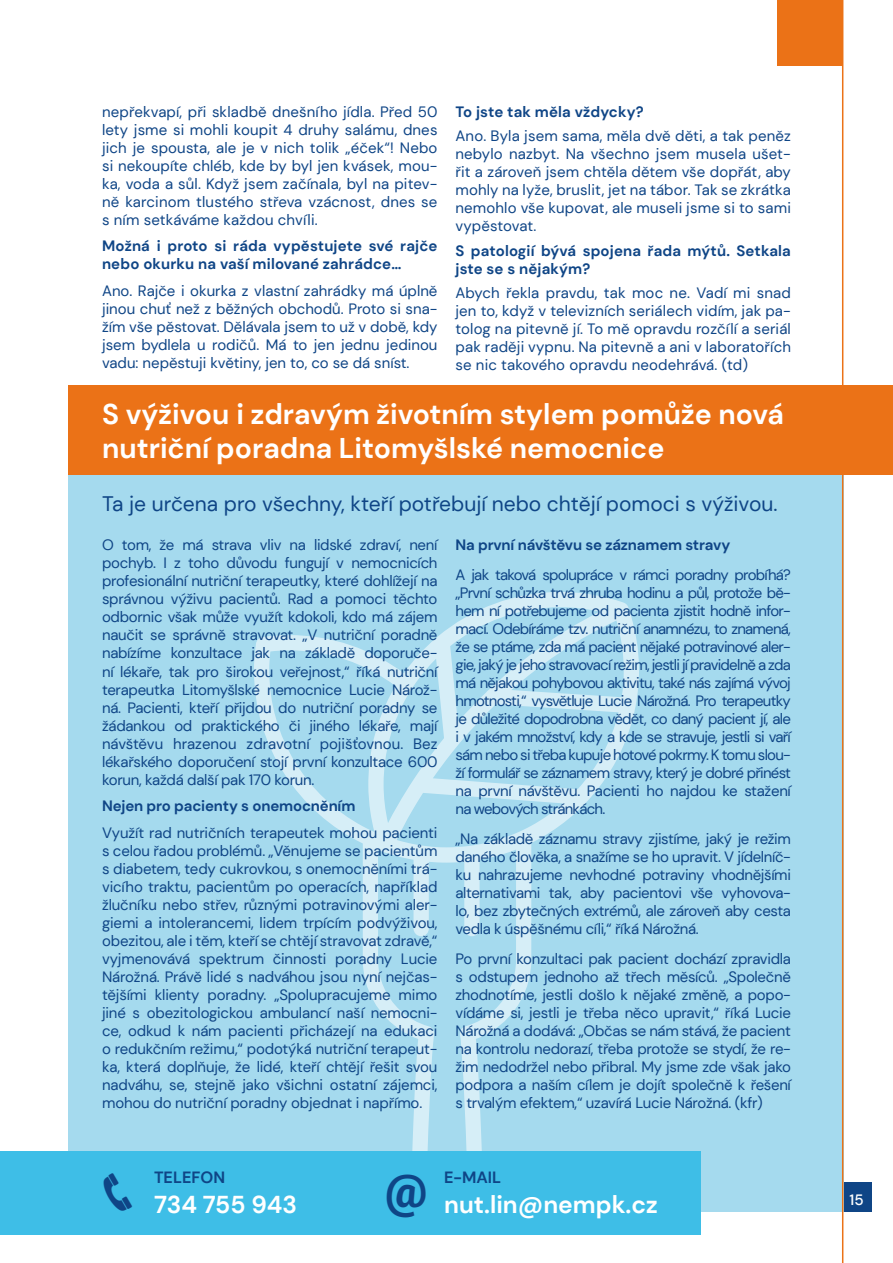
<style>
.page{position:relative;width:893px;height:1263px;background:#fff}
.page>*{position:absolute;margin:0;border:0;box-sizing:border-box;transform-origin:0 0}
.t1{font:700 28.5px/34.2px "DM Sans";color:#fff}
.t2{font:700 24.45px "DM Sans";color:#fff}
.t3{font:21px "DM Sans";color:#0f4586}
.t4{font:700 16.35px "DM Sans";color:#0f4586}
.t5{font:15px/18px "DM Sans";letter-spacing:-.015em;color:#0f4586;text-align:justify}
.t6{font:700 15px/18px "DM Sans";letter-spacing:.01em;color:#0f4586}
.t7{font:700 15px "DM Sans";letter-spacing:-.01em;color:#0f4586}
.t8{font:500 15px "DM Sans";color:#fff}
</style>
<div class="page">
<div style="left:842px;top:1182px;width:30px;height:30px;background:#0f4586"></div>
<div style="left:68px;top:389px;width:775px;height:823px;background:#a5daee"></div>
<div style="left:68px;top:386px;width:825px;height:89px;background:#eb7217"></div>
<svg style="left:254px;top:592px;width:385px;height:559px"></svg>
<hr style="left:842px;top:0;width:1px;height:1263px;background:#eb7217">
<div style="left:778px;top:0;width:64px;height:65px;background:#eb7217"></div>
<div style="left:0;top:1151px;width:700px;height:84px;background:#3ebee7"></div>
<p class="t5" style="left:102px;top:103px;width:337px">nepřekvapí, při skladbě dnešního jídla. Před 50 lety jsme si mohli koupit 4 druhy salámu, dnes jich je spousta, ale je v nich tolik „éček“! Nebo si nekoupíte chléb, kde by byl jen kvásek, mou&shy;ka, voda a sůl. Když jsem začínala, byl na pitev&shy;ně karcinom tlustého střeva vzácnost, dnes se s ním setkáváme každou chvíli.</p>
<p class="t6" style="left:102px;top:237px;width:337px">Možná i proto si ráda vypěstujete své rajče nebo okurku na vaší milované zahrádce…</p>
<p class="t5" style="left:102px;top:282px;width:337px">Ano. Rajče i okurka z vlastní zahrádky má úplně jinou chuť než z běžných obchodů. Proto si sna&shy;žím vše pěstovat. Dělávala jsem to už v době, kdy jsem bydlela u rodičů. Má to jen jednu jedinou vadu: nepěstuji květiny, jen to, co se dá sníst.</p>
<p class="t6" style="left:455px;top:103px;width:190px">To jste tak měla vždycky?</p>
<p class="t5" style="left:455px;top:127px;width:337px">Ano. Byla jsem sama, měla dvě děti, a tak peněz nebylo nazbyt. Na všechno jsem musela ušet&shy;řit a zároveň jsem chtěla dětem vše dopřát, aby mohly na lyže, bruslit, jet na tábor. Tak se zkrátka nemohlo vše kupovat, ale museli jsme si to sami vypěstovat.</p>
<p class="t6" style="left:455px;top:241px;width:337px">S patologií bývá spojena řada mýtů. Setkala jste se s nějakým?</p>
<p class="t5" style="left:455px;top:284px;width:337px">Abych řekla pravdu, tak moc ne. Vadí mi snad jen to, když v televizních seriálech vidím, jak pa&shy;tolog na pitevně jí. To mě opravdu rozčílí a seriál pak raději vypnu. Na pitevně a ani v laboratořích se nic takového opravdu neodehrává. (td)</p>
<h1 class="t1" style="left:102px;top:397px;width:683px">S výživou i zdravým životním stylem pomůže nová nutriční poradna Litomyšlské nemocnice</h1>
<h3 class="t3" style="left:102px;top:490px;width:677px">Ta je určena pro všechny, kteří potřebují nebo chtějí pomoci s výživou.</h3>
<p class="t5" style="left:102px;top:536px;width:337px">O tom, že má strava vliv na lidské zdraví, není pochyb. I z toho důvodu fungují v nemocnicích profesionální nutriční terapeutky, které dohlížejí na správnou výživu pacientů. Rad a pomoci těchto odbornic však může využít kdokoli, kdo má zájem naučit se správně stravovat. „V nutriční poradně nabízíme konzultace jak na základě doporuče&shy;ní lékaře, tak pro širokou veřejnost,“ říká nutriční terapeutka Litomyšlské nemocnice Lucie Nárož&shy;ná. Pacienti, kteří přijdou do nutriční poradny se žádankou od praktického či jiného lékaře, mají návštěvu hrazenou zdravotní pojišťovnou. Bez lékařského doporučení stojí první konzultace 600 korun, každá další pak 170 korun.</p>
<p class="t7" style="left:102px;top:796px;width:255px">Nejen pro pacienty s onemocněním</p>
<p class="t5" style="left:102px;top:823px;width:337px">Využít rad nutričních terapeutek mohou pacienti s celou řadou problémů. „Věnujeme se pacientům s diabetem, tedy cukrovkou, s onemocněními trá&shy;vicího traktu, pacientům po operacích, například žlučníku nebo střev, různými potravinovými aler&shy;giemi a intolerancemi, lidem trpícím podvýživou, obezitou, ale i těm, kteří se chtějí stravovat zdravě,“ vyjmenovává spektrum činnosti poradny Lucie Nárožná. Právě lidé s nadváhou jsou nyní nejčas&shy;tějšími klienty poradny. „Spolupracujeme mimo jiné s obezitologickou ambulancí naší nemocni&shy;ce, odkud k nám pacienti přicházejí na edukaci o redukčním režimu,“ podotýká nutriční terapeut&shy;ka, která doplňuje, že lidé, kteří chtějí řešit svou nadváhu, se, stejně jako všichni ostatní zájemci, mohou do nutriční poradny objednat i napřímo.</p>
<p class="t7" style="left:455px;top:536px;width:276px">Na první návštěvu se záznamem stravy</p>
<p class="t5" style="left:455px;top:566px;width:337px">A jak taková spolupráce v rámci poradny probíhá? „První schůzka trvá zhruba hodinu a půl, protože bě&shy;hem ní potřebujeme od pacienta zjistit hodně infor&shy;mací. Odebíráme tzv. nutriční anamnézu, to znamená, že se ptáme, zda má pacient nějaké potravinové aler&shy;gie, jaký je jeho stravovací režim, jestli jí pravidelně a zda má nějakou pohybovou aktivitu, také nás zajímá vývoj hmotnosti,“ vysvětluje Lucie Nárožná. Pro terapeutky je důležité dopodrobna vědět, co daný pacient jí, ale i v jakém množství, kdy a kde se stravuje, jestli si vaří sám nebo si třeba kupuje hotové pokrmy. K tomu slou&shy;ží formulář se záznamem stravy, který je dobré přinést na první návštěvu. Pacienti ho najdou ke stažení na webových stránkách.</p>
<p class="t5" style="left:455px;top:830px;width:337px">„Na základě záznamu stravy zjistíme, jaký je režim daného člověka, a snažíme se ho upravit. V jídelníč&shy;ku nahrazujeme nevhodné potraviny vhodnějšími alternativami tak, aby pacientovi vše vyhovova&shy;lo, bez zbytečných extrémů, ale zároveň aby cesta vedla k úspěšnému cíli,“ říká Nárožná.</p>
<p class="t5" style="left:455px;top:950px;width:337px">Po první konzultaci pak pacient dochází zpravidla s odstupem jednoho až třech měsíců. „Společně zhodnotíme, jestli došlo k nějaké změně, a popo&shy;vídáme si, jestli je třeba něco upravit,“ říká Lucie Nárožná a dodává: „Občas se nám stává, že pacient na kontrolu nedorazí, třeba protože se stydí, že re&shy;žim nedodržel nebo přibral. My jsme zde však jako podpora a naším cílem je dojít společně k řešení s trvalým efektem,“ uzavírá Lucie Nárožná. (kfr)</p>
<p class="t4" style="left:154px;top:1167px;width:73px">TELEFON</p>
<h2 class="t2" style="left:154px;top:1189px;width:145px">734 755 943</h2>
<p class="t4" style="left:444px;top:1167px;width:59px">E-MAIL</p>
<h2 class="t2" style="left:444px;top:1189px;width:215px">nut.lin@nempk.cz</h2>
<p class="t8" style="left:849px;top:1190px;width:16px">15</p>
</div>
